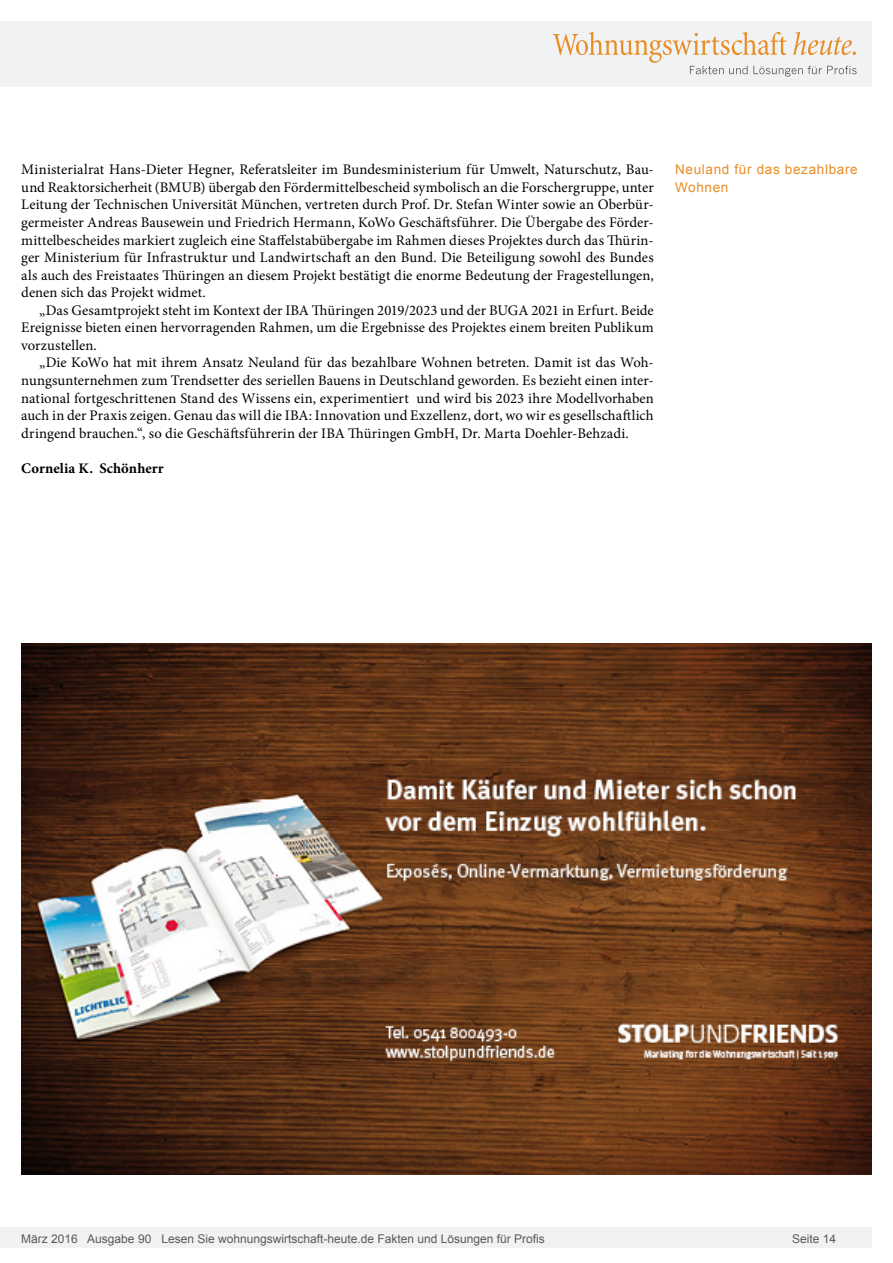
<style>
.page{position:relative;width:893px;height:1263px;background:#fff}
.page>*{position:absolute;margin:0;border:0;box-sizing:border-box;transform-origin:0 0}
.Fließtext_erste_Zeil{font:14.7px/17.5px "Minion Pro";letter-spacing:.005em;color:#000;text-align:justify}
.Fliesstext{font:14.7px/17.5px "Minion Pro";letter-spacing:.005em;color:#000;text-align:justify}
.AUTOR{font:700 14.7px "Minion Pro";letter-spacing:.01em;color:#000}
.Info{font:13.5px/17.5px "Arial";letter-spacing:.05em;color:#e88c24}
.t1{font:12px "Arial";color:#595959}
</style>
<div class="page">
<div style="left:0;top:1227px;width:872px;height:20px;background:#f1f2f3"></div>
<div style="left:0;top:21px;width:872px;height:66px;background:#f1f2f3"></div>
<svg style="left:553px;top:32px;width:304px;height:45px"></svg>
<img style="left:21px;top:644px;width:851px;height:531px">
<p class="Fließtext_erste_Zeil" style="left:21px;top:161px;width:634px">Ministerialrat Hans-Dieter Hegner, Referatsleiter im Bundesministerium für Umwelt, Naturschutz, Bau&shy;und Reaktorsicherheit (BMUB) übergab den Fördermittelbescheid symbolisch an die Forschergruppe, unter Leitung der Technischen Universität München, vertreten durch Prof. Dr. Stefan Winter sowie an Oberbür&shy;germeister Andreas Bausewein und Friedrich Hermann, KoWo Geschäftsführer. Die Übergabe des Förder&shy;mittelbescheides markiert zugleich eine Staffelstabübergabe im Rahmen dieses Projektes durch das Thürin&shy;ger Ministerium für Infrastruktur und Landwirtschaft an den Bund. Die Beteiligung sowohl des Bundes als auch des Freistaates Thüringen an diesem Projekt bestätigt die enorme Bedeutung der Fragestellungen, denen sich das Projekt widmet.</p>
<p class="Fliesstext" style="left:21px;top:301px;width:634px;text-indent:18px">„Das Gesamtprojekt steht im Kontext der IBA Thüringen 2019/2023 und der BUGA 2021 in Erfurt. Beide Ereignisse bieten einen hervorragenden Rahmen, um die Ergebnisse des Projektes einem breiten Publikum vorzustellen.</p>
<p class="Fliesstext" style="left:21px;top:354px;width:634px;text-indent:18px">„Die KoWo hat mit ihrem Ansatz Neuland für das bezahlbare Wohnen betreten. Damit ist das Woh&shy;nungsunternehmen zum Trendsetter des seriellen Bauens in Deutschland geworden. Es bezieht einen inter&shy;national fortgeschrittenen Stand des Wissens ein, experimentiert und wird bis 2023 ihre Modellvorhaben auch in der Praxis zeigen. Genau das will die IBA: Innovation und Exzellenz, dort, wo wir es gesellschaftlich dringend brauchen.“, so die Geschäftsführerin der IBA Thüringen GmbH, Dr. Marta Doehler-Behzadi.</p>
<p class="AUTOR" style="left:21px;top:458px;width:144px">Cornelia K. Schönherr</p>
<p class="Info" style="left:675px;top:161px;width:184px">Neuland für das bezahlbare<br>Wohnen</p>
<p class="t1" style="left:21px;top:1230px;width:525px">März 2016 Ausgabe 90 Lesen Sie wohnungswirtschaft-heute.de Fakten und Lösungen für Profis</p>
<p class="t1" style="left:792px;top:1231px;width:46px">Seite 14</p>
</div>
